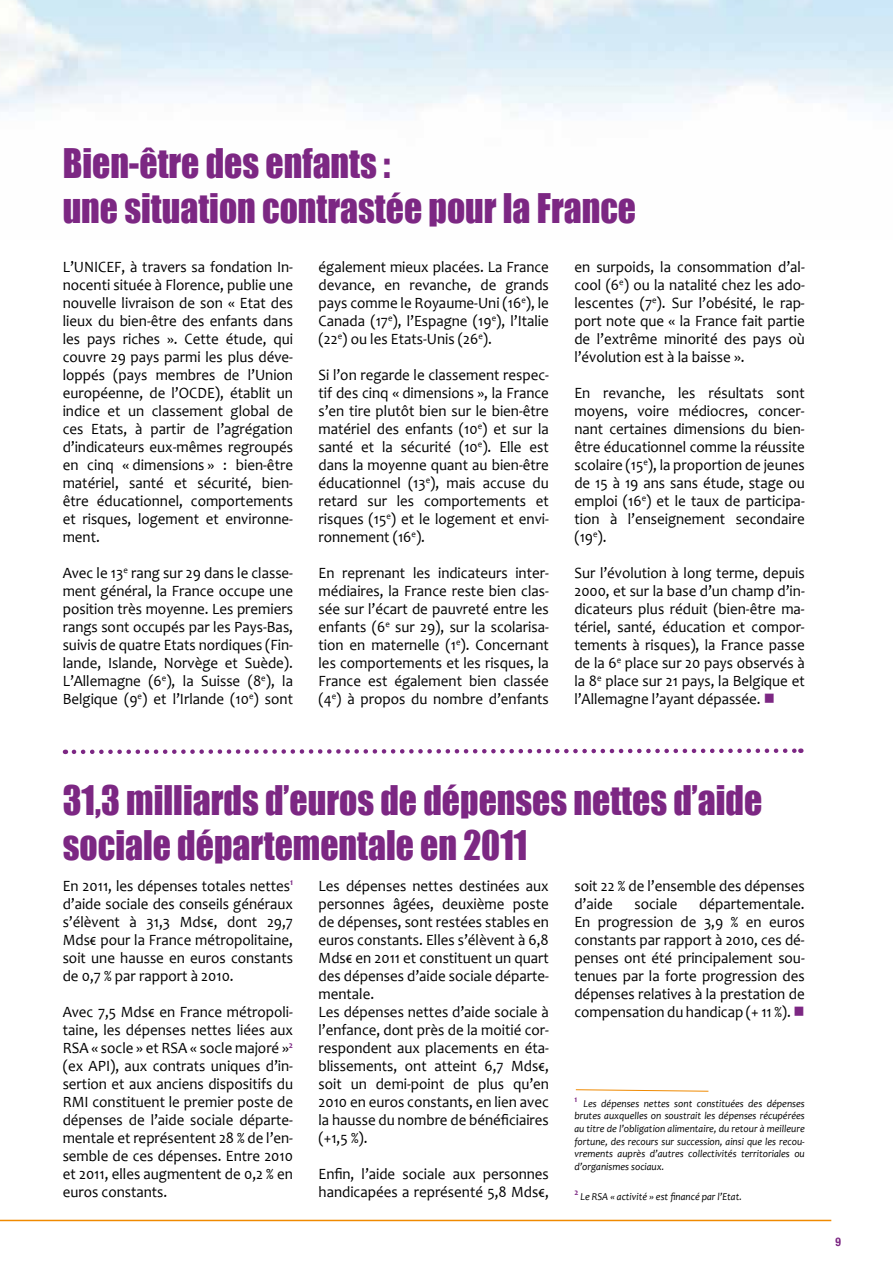
<style>
.page{position:relative;width:893px;height:1263px;background:#fff}
.page>*{position:absolute;margin:0;border:0;box-sizing:border-box;transform-origin:0 0}
.t1{font:37.5px/45px "Impact";color:#7c2783;scale:.95 1}
.t2{font:15.75px/18px "Candara";color:#000;text-align:justify;scale:.95 1}
.t3{font:700 condensed 12px "Helvetica Neue LT Com";color:#7c2783;scale:.95 1}
.t4{font:italic 10.5px/12.6px "Candara";color:#000;text-align:justify;scale:.95 1}
.t5{font:700 8.7px "Candara";color:#7c2783;scale:.95 1}
.s1{color:#7c2783}
</style>
<div class="page">
<hr style="left:0;top:1220px;width:831px;height:1px;background:#f08a00">
<svg style="left:575px;top:1089px;width:134px;height:3px"></svg>
<svg style="left:65px;top:748px;width:736px;height:7px"></svg>
<h1 class="t1" style="left:63px;top:140px;width:605px">Bien-être des enfants :<br>une situation contrastée pour la France</h1>
<p class="t2" style="left:63px;top:258px;width:244px">L’UNICEF, à travers sa fondation In&shy;nocenti située à Florence, publie une nouvelle livraison de son « Etat des lieux du bien-être des enfants dans les pays riches ». Cette étude, qui couvre 29 pays parmi les plus déve&shy;loppés (pays membres de l’Union européenne, de l’OCDE), établit un indice et un classement global de ces Etats, à partir de l’agrégation d’indicateurs eux-mêmes regroupés en cinq « dimensions » : bien-être matériel, santé et sécurité, bien&shy;être éducationnel, comportements et risques, logement et environne&shy;ment.</p>
<p class="t2" style="left:63px;top:564px;width:244px">Avec le 13<sup>e</sup> rang sur 29 dans le classe&shy;ment général, la France occupe une position très moyenne. Les premiers rangs sont occupés par les Pays-Bas, suivis de quatre Etats nordiques (Fin&shy;lande, Islande, Norvège et Suède).<br>L’Allemagne (6<sup>e</sup>), la Suisse (8<sup>e</sup>), la Belgique (9<sup>e</sup>) et l’Irlande (10<sup>e</sup>) sont</p>
<p class="t2" style="left:574px;top:258px;width:244px">en surpoids, la consommation d’al&shy;cool (6<sup>e</sup>) ou la natalité chez les ado&shy;lescentes (7<sup>e</sup>). Sur l’obésité, le rap&shy;port note que « la France fait partie de l’extrême minorité des pays où l’évolution est à la baisse ».</p>
<p class="t2" style="left:574px;top:384px;width:244px">En revanche, les résultats sont moyens, voire médiocres, concer&shy;nant certaines dimensions du bien&shy;être éducationnel comme la réussite scolaire (15<sup>e</sup>), la proportion de jeunes de 15 à 19 ans sans étude, stage ou emploi (16<sup>e</sup>) et le taux de participa&shy;tion à l’enseignement secondaire (19<sup>e</sup>).</p>
<p class="t2" style="left:574px;top:564px;width:244px">Sur l’évolution à long terme, depuis 2000, et sur la base d’un champ d’in&shy;dicateurs plus réduit (bien-être ma&shy;tériel, santé, éducation et compor&shy;tements à risques), la France passe de la 6<sup>e</sup> place sur 20 pays observés à la 8<sup>e</sup> place sur 21 pays, la Belgique et l’Allemagne l’ayant dépassée. <span class="s1">■</span></p>
<p class="t2" style="left:319px;top:258px;width:244px">également mieux placées. La France devance, en revanche, de grands pays comme le Royaume-Uni (16<sup>e</sup>), le Canada (17<sup>e</sup>), l’Espagne (19<sup>e</sup>), l’Italie (22<sup>e</sup>) ou les Etats-Unis (26<sup>e</sup>).</p>
<p class="t2" style="left:319px;top:366px;width:244px">Si l’on regarde le classement respec&shy;tif des cinq « dimensions », la France s’en tire plutôt bien sur le bien-être matériel des enfants (10<sup>e</sup>) et sur la santé et la sécurité (10<sup>e</sup>). Elle est dans la moyenne quant au bien-être éducationnel (13<sup>e</sup>), mais accuse du retard sur les comportements et risques (15<sup>e</sup>) et le logement et envi&shy;ronnement (16<sup>e</sup>).</p>
<p class="t2" style="left:319px;top:564px;width:244px">En reprenant les indicateurs inter&shy;médiaires, la France reste bien clas&shy;sée sur l’écart de pauvreté entre les enfants (6<sup>e</sup> sur 29), sur la scolarisa&shy;tion en maternelle (1<sup>e</sup>). Concernant les comportements et les risques, la France est également bien classée (4<sup>e</sup>) à propos du nombre d’enfants</p>
<h1 class="t1" style="left:63px;top:776px;width:738px">31,3 milliards d’euros de dépenses nettes d’aide sociale départementale en 2011</h1>
<p class="t2" style="left:63px;top:877px;width:244px">En 2011, les dépenses totales nettes<sup>1 </sup>d’aide sociale des conseils généraux s’élèvent à 31,3 Mds€, dont 29,7<br>Mds€ pour la France métropolitaine, soit une hausse en euros constants de 0,7 % par rapport à 2010.</p>
<p class="t2" style="left:63px;top:1003px;width:244px">Avec 7,5 Mds€ en France métropoli&shy;taine, les dépenses nettes liées aux RSA « socle » et RSA « socle majoré »<sup>2 </sup>(ex API), aux contrats uniques d’in&shy;sertion et aux anciens dispositifs du RMI constituent le premier poste de dépenses de l’aide sociale départe&shy;mentale et représentent 28 % de l’en&shy;semble de ces dépenses. Entre 2010 et 2011, elles augmentent de 0,2 % en euros constants.</p>
<p class="t2" style="left:574px;top:877px;width:244px">soit 22 % de l’ensemble des dépenses d’aide</p>
<p class="t2" style="left:319px;top:877px;width:244px;text-align:left">Les dépenses nettes destinées aux personnes âgées, deuxième poste de dépenses, sont restées stables en euros constants. Elles s’élèvent à 6,8<br>Mds€ en 2011 et constituent un quart des dépenses d’aide sociale départe&shy;mentale.<br>Les dépenses nettes d’aide sociale à l’enfance, dont près de la moitié cor&shy;respondent aux placements en éta&shy;blissements, ont atteint 6,7 Mds€, soit un demi-point de plus qu’en<br>2010 en euros constants, en lien avec la hausse du nombre de bénéficiaires (+1,5 %).</p>
<p class="t2" style="left:319px;top:1165px;width:244px">Enfin, l’aide sociale aux personnes handicapées a représenté 5,8 Mds€,</p>
<p class="t2" style="left:574px;top:895px;width:244px;text-indent:125px">départementale.<br>En progression de 3,9 % en euros constants par rapport à 2010, ces dé&shy;penses ont été principalement sou&shy;tenues par la forte progression des dépenses relatives à la prestation de compensation du handicap (+ 11 %). <span class="s1">■</span></p>
<p class="t2" style="left:634px;top:895px;width:47px">sociale</p>
<p class="t5" style="left:574px;top:1094px;width:4px">1</p>
<p class="t4" style="left:574px;top:1097px;width:244px;text-indent:9px">Les dépenses nettes sont constituées des dépenses brutes auxquelles on soustrait les dépenses récupérées au titre de l’obligation alimentaire, du retour à meilleure fortune, des recours sur succession, ainsi que les recou&shy;vrements auprès d’autres collectivités territoriales ou d’organismes sociaux.</p>
<p class="t5" style="left:574px;top:1187px;width:6px">2</p>
<p class="t4" style="left:581px;top:1191px;width:171px">Le RSA « activité » est financé par l’Etat.</p>
<p class="t3" style="left:836px;top:1234px;width:7px">9</p>
</div>
